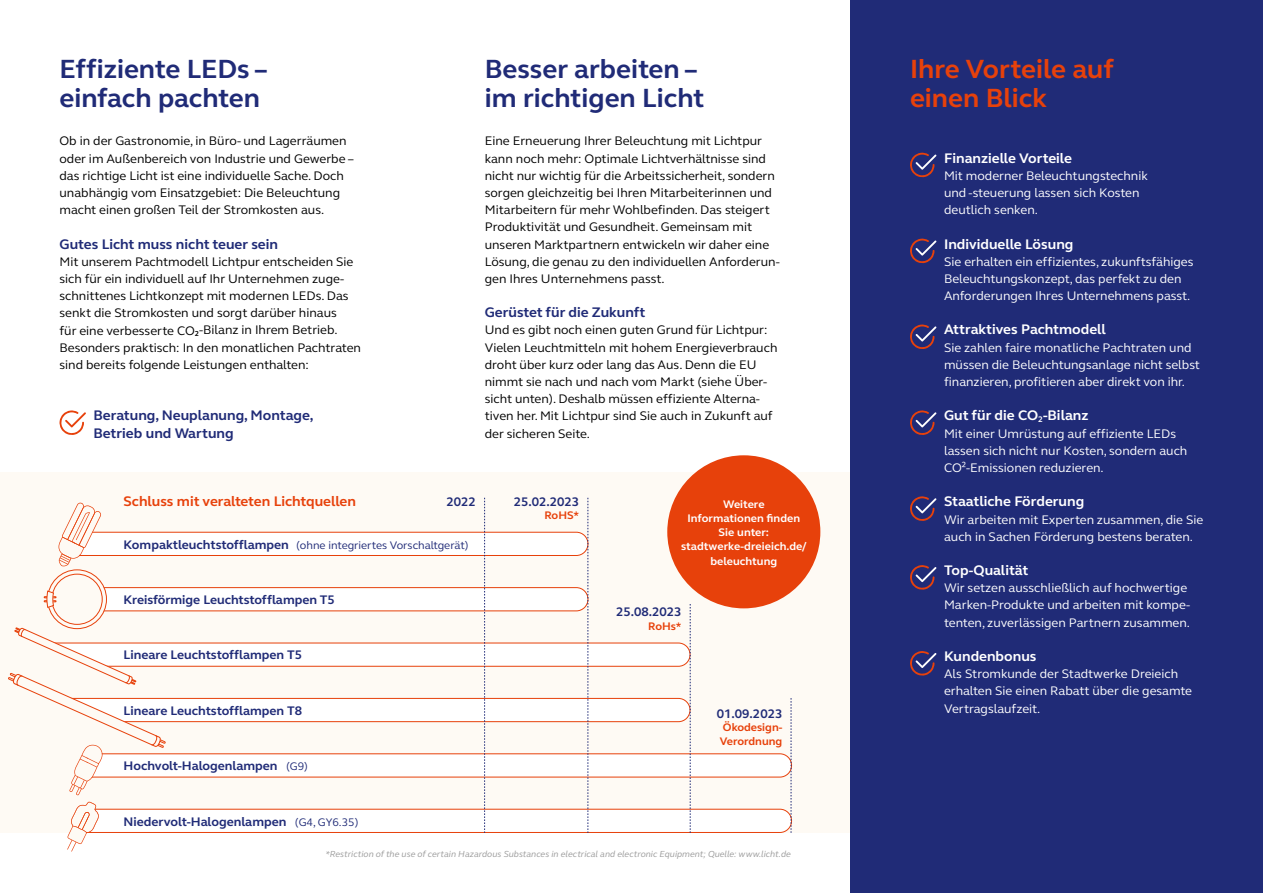
<style>
.page{position:relative;width:1263px;height:893px;background:#fff}
.page>*{position:absolute;margin:0;border:0;box-sizing:border-box;transform-origin:0 0}
.t1{font:700 27px/29.7px "FS Elliot";color:#202b77}
.t2{font:700 27px/29.7px "FS Elliot";color:#e7410b}
.t3{font:700 14.25px "FS Elliot";color:#fff}
.t4{font:700 14.25px/17.2px "FS Elliot";color:#202b77}
.t5{font:700 14.25px "FS Elliot";color:#e7410b}
.t6{font:12.75px/17.2px "FS Elliot";color:#000}
.t7{font:12.75px/17.2px "FS Elliot";color:#fff}
.t8{font:700 12.75px "FS Elliot";color:#202b77}
.t9{font:700 11.25px/14.2px "FS Elliot";letter-spacing:.005em;color:#fff;text-align:center}
.t10{font:11.25px "FS Elliot";color:#202b77}
.t11{font:700 11.25px/13.5px "FS Elliot";color:#e7410b}
.t12{font:italic 9px "FS Elliot";color:#9c9c9c}
.s1{font-weight:400;font-size:11.25px}
</style>
<div class="page">
<div style="left:0;top:472px;width:850px;height:361px;background:#fefaf4"></div>
<div style="left:850px;top:0;width:413px;height:893px;background:#202b77"></div>
<svg style="left:910px;top:152px;width:26px;height:25px"></svg>
<svg style="left:910px;top:238px;width:26px;height:25px"></svg>
<svg style="left:910px;top:324px;width:26px;height:25px"></svg>
<svg style="left:910px;top:410px;width:26px;height:25px"></svg>
<svg style="left:910px;top:496px;width:26px;height:25px"></svg>
<svg style="left:910px;top:565px;width:26px;height:25px"></svg>
<svg style="left:910px;top:651px;width:26px;height:25px"></svg>
<div style="left:667px;top:455px;width:153px;height:153px;background:#e7410b;border-radius:50%"></div>
<svg style="left:59px;top:410px;width:27px;height:25px"></svg>
<svg style="left:8px;top:498px;width:784px;height:354px"></svg>
<h1 class="t1" style="left:60px;top:53px;width:209px">Effiziente LEDs – einfach pachten</h1>
<h1 class="t1" style="left:485px;top:53px;width:221px">Besser arbeiten – im richtigen Licht</h1>
<p class="t6" style="left:60px;top:132px;width:296px">Ob in der Gastronomie, in Büro- und Lagerräumen oder im Außenbereich von Industrie und Gewerbe – das richtige Licht ist eine individuelle Sache. Doch unabhängig vom Einsatzgebiet: Die Beleuchtung macht einen großen Teil der Stromkosten aus.</p>
<p class="t4" style="left:60px;top:235px;width:220px">Gutes Licht muss nicht teuer sein</p>
<p class="t6" style="left:60px;top:252px;width:303px">Mit unserem Pachtmodell Lichtpur entscheiden Sie sich für ein individuell auf Ihr Unternehmen zuge&shy;schnittenes Lichtkonzept mit modernen LEDs. Das senkt die Stromkosten und sorgt darüber hinaus<br>für eine verbesserte CO<sub>2</sub>-Bilanz in Ihrem Betrieb.<br>Besonders praktisch: In den monatlichen Pachtraten sind bereits folgende Leistungen enthalten:</p>
<p class="t4" style="left:94px;top:407px;width:221px">Beratung, Neuplanung, Montage,<br>Betrieb und Wartung</p>
<p class="t6" style="left:485px;top:132px;width:296px">Eine Erneuerung Ihrer Beleuchtung mit Lichtpur kann noch mehr: Optimale Lichtverhältnisse sind nicht nur wichtig für die Arbeitssicherheit, sondern sorgen gleichzeitig bei Ihren Mitarbeiterinnen und Mitarbeitern für mehr Wohlbefinden. Das steigert Produktivität und Gesundheit. Gemeinsam mit unseren Marktpartnern entwickeln wir daher eine Lösung, die genau zu den individuellen Anforderun&shy;gen Ihres Unternehmens passt.</p>
<p class="t4" style="left:485px;top:304px;width:162px">Gerüstet für die Zukunft</p>
<p class="t6" style="left:485px;top:321px;width:294px">Und es gibt noch einen guten Grund für Lichtpur:<br>Vielen Leuchtmitteln mit hohem Energieverbrauch droht über kurz oder lang das Aus. Denn die EU nimmt sie nach und nach vom Markt (siehe Über&shy;sicht unten). Deshalb müssen effiziente Alterna&shy;tiven her. Mit Lichtpur sind Sie auch in Zukunft auf der sicheren Seite.</p>
<p class="t5" style="left:124px;top:491px;width:234px">Schluss mit veralteten Lichtquellen</p>
<p class="t8" style="left:446px;top:493px;width:31px">2022</p>
<p class="t8" style="left:124px;top:536px;width:167px">Kompaktleuchtstofflampen</p>
<p class="t10" style="left:296px;top:537px;width:174px">(ohne integriertes Vorschaltgerät)</p>
<p class="t8" style="left:123px;top:591px;width:213px">Kreisförmige Leuchtstofflampen T5</p>
<p class="t8" style="left:123px;top:647px;width:180px">Lineare Leuchtstofflampen T5</p>
<p class="t8" style="left:124px;top:702px;width:180px">Lineare Leuchtstofflampen T8</p>
<p class="t8" style="left:123px;top:757px;width:155px">Hochvolt-Halogenlampen</p>
<p class="t10" style="left:286px;top:759px;width:23px">(G9)</p>
<p class="t8" style="left:124px;top:813px;width:236px">Niedervolt-Halogenlampen <span class="s1">(G4, GY6.35)</span></p>
<p class="t8" style="left:514px;top:493px;width:67px">25.02.2023</p>
<p class="t11" style="left:544px;top:508px;width:36px">RoHS*</p>
<p class="t9" style="left:681px;top:496px;width:127px">Weitere<br>Informationen finden<br>Sie unter: stadtwerke-dreieich.de/ beleuchtung</p>
<p class="t8" style="left:616px;top:603px;width:67px">25.08.2023</p>
<p class="t11" style="left:648px;top:619px;width:35px">RoHs*</p>
<p class="t8" style="left:717px;top:705px;width:67px">01.09.2023</p>
<p class="t11" style="left:720px;top:721px;width:64px">Ökodesign-<br>Verordnung</p>
<p class="t12" style="left:325px;top:848px;width:467px">*Restriction of the use of certain Hazardous Substances in electrical and electronic Equipment; Quelle: www.licht.de</p>
<h1 class="t2" style="left:910px;top:53px;width:205px">Ihre Vorteile auf einen Blick</h1>
<p class="t3" style="left:944px;top:148px;width:129px">Finanzielle Vorteile</p>
<p class="t7" style="left:944px;top:167px;width:205px">Mit moderner Beleuchtungstechnik und -steuerung lassen sich Kosten deutlich senken.</p>
<p class="t3" style="left:944px;top:234px;width:131px">Individuelle Lösung</p>
<p class="t7" style="left:944px;top:252px;width:251px">Sie erhalten ein effizientes, zukunftsfähiges<br>Beleuchtungskonzept, das perfekt zu den<br>Anforderungen Ihres Unternehmens passt.</p>
<p class="t3" style="left:944px;top:320px;width:163px">Attraktives Pachtmodell</p>
<p class="t7" style="left:944px;top:338px;width:257px">Sie zahlen faire monatliche Pachtraten und müssen die Beleuchtungsanlage nicht selbst finanzieren, profitieren aber direkt von ihr.</p>
<p class="t3" style="left:944px;top:406px;width:146px">Gut für die CO<sub>2</sub>-Bilanz</p>
<p class="t7" style="left:944px;top:424px;width:245px">Mit einer Umrüstung auf effiziente LEDs lassen sich nicht nur Kosten, sondern auch<br>CO²-Emissionen reduzieren.</p>
<p class="t3" style="left:944px;top:492px;width:142px">Staatliche Förderung</p>
<p class="t7" style="left:944px;top:510px;width:261px">Wir arbeiten mit Experten zusammen, die Sie auch in Sachen Förderung bestens beraten.</p>
<p class="t3" style="left:944px;top:561px;width:86px">Top-Qualität</p>
<p class="t7" style="left:944px;top:579px;width:248px">Wir setzen ausschließlich auf hochwertige<br>Marken-Produkte und arbeiten mit kompe&shy;tenten, zuverlässigen Partnern zusammen.</p>
<p class="t3" style="left:944px;top:647px;width:94px">Kundenbonus</p>
<p class="t7" style="left:944px;top:665px;width:250px">Als Stromkunde der Stadtwerke Dreieich erhalten Sie einen Rabatt über die gesamte<br>Vertragslaufzeit.</p>
</div>
